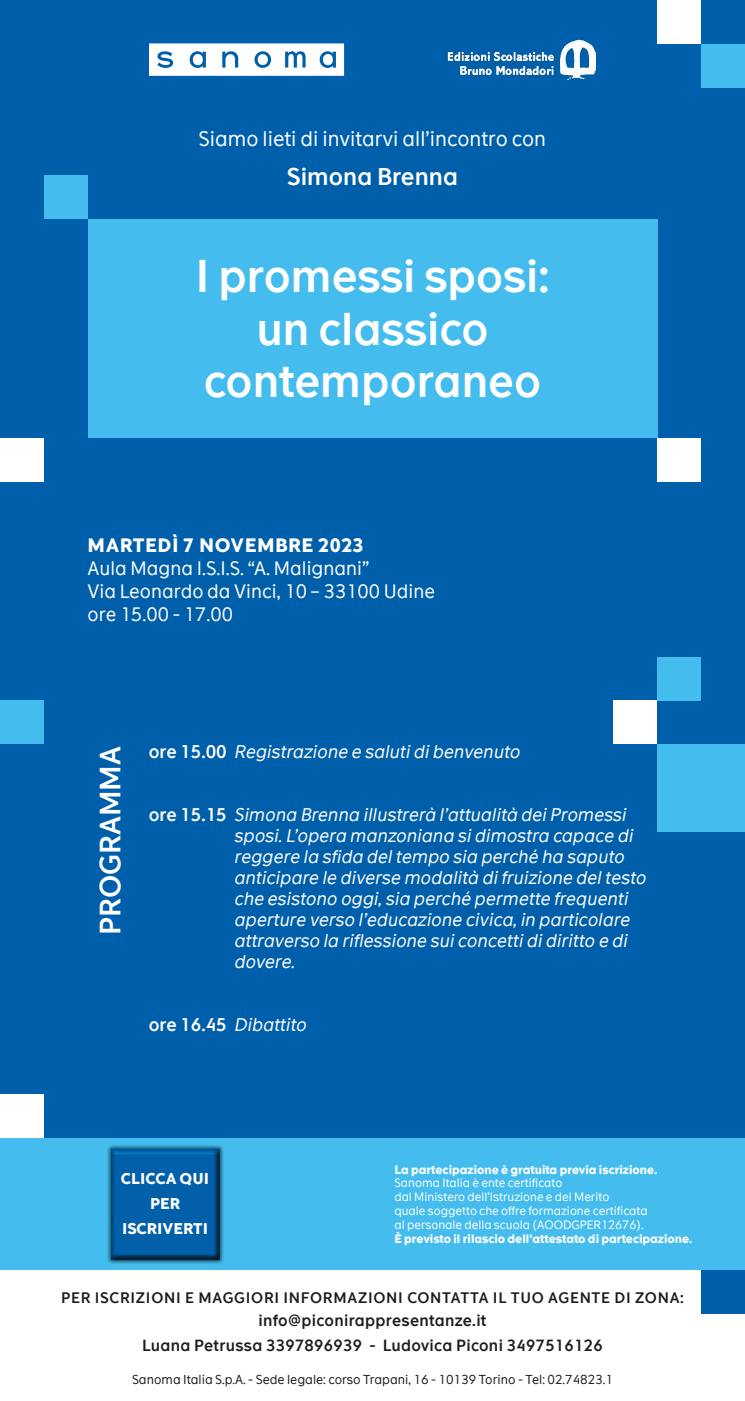
<style>
.page{position:relative;width:745px;height:1401px;background:#fff}
.page>*{position:absolute;margin:0;border:0;box-sizing:border-box;transform-origin:0 0}
.t1{font:600 43.75px/52.5px "The Message";letter-spacing:-.005em;color:#fff;text-align:center}
.t2{font:600 28px "The Message";color:#fff}
.t3{font:600 23.1px "The Message";color:#fff}
.t4{font:20.12px "The Message";color:#fff}
.t5{font:18.55px/23.1px "The Message";color:#fff}
.t6{font:700 18.55px "The Message";letter-spacing:.025em;color:#fff}
.t7{font:italic 17.5px/21px "The Message";color:#fff}
.t8{font:600 15.4px/24.5px "The Message";letter-spacing:.02em;color:#1d1d1b;text-align:center}
.t9{font:700 14.88px/24.7px "The Message";color:#fff;text-align:center}
.t10{font:600 14.53px "The Message";letter-spacing:.05em;color:#1d1d1b}
.t11{font:12.42px "The Message";color:#1d1d1b}
.t12{font:11.55px/13.8px "The Message";color:#fff}
.t13{font:700 11.55px "The Message";color:#fff}
.s1{font-weight:600;font-style:normal}
</style>
<div class="page">
<div style="left:0;top:657px;width:744px;height:569px;background:#005faa"></div>
<div style="left:0;top:0;width:744px;height:744px;background:#005faa"></div>
<div style="left:0;top:700px;width:44px;height:44px;background:#44bdee"></div>
<div style="left:44px;top:175px;width:44px;height:44px;background:#44bdee"></div>
<div style="left:657px;top:438px;width:43px;height:43px;background:#fff"></div>
<div style="left:0;top:438px;width:44px;height:43px;background:#fff"></div>
<div style="left:700px;top:44px;width:44px;height:44px;background:#44bdee"></div>
<div style="left:657px;top:0;width:43px;height:44px;background:#fff"></div>
<div style="left:657px;top:657px;width:43px;height:43px;background:#44bdee"></div>
<div style="left:88px;top:219px;width:569px;height:219px;background:#44bdee"></div>
<svg style="left:149px;top:43px;width:195px;height:33px;background:#d8e6f2"></svg>
<div style="left:0;top:1138px;width:744px;height:131px;background:#44bdee"></div>
<div style="left:700px;top:1269px;width:44px;height:44px;background:#005faa"></div>
<div style="left:613px;top:700px;width:44px;height:44px;background:#fff"></div>
<div style="left:657px;top:744px;width:87px;height:88px;background:#44bdee"></div>
<div style="left:0;top:1094px;width:44px;height:44px;background:#fff"></div>
<img style="left:447px;top:39px;width:148px;height:40px">
<img style="left:107px;top:1145px;width:117px;height:119px">
<p class="t4" style="left:198px;top:126px;width:349px">Siamo lieti di invitarvi all’incontro con</p>
<h3 class="t3" style="left:287px;top:162px;width:172px">Simona Brenna</h3>
<h1 class="t1" style="left:195px;top:251px;width:355px">I promessi sposi: un classico contemporaneo</h1>
<p class="t6" style="left:88px;top:533px;width:278px">MARTEDÌ 7 NOVEMBRE 2023</p>
<p class="t5" style="left:88px;top:556px;width:348px">Aula Magna I.S.I.S. “A. Malignani”<br>Via Leonardo da Vinci, 10 – 33100 Udine ore 15.00 - 17.00</p>
<h2 class="t2" style="left:92px;top:935px;width:190px;rotate:-90deg">PROGRAMMA</h2>
<p class="t7" style="left:149px;top:741px;width:376px"><span class="s1">o r e 1 5 . 0 0</span> Registrazione e salutidibenvenuto</p>
<p class="t7" style="left:234px;top:804px;width:417px;text-indent:-85px"><span class="s1">o re 1 5 . 1 5</span> Simona Brenna illustrerà l’attualità deiPromessi sposi.L’opera manzoniana sidimostra capace di reggere la sfida deltempo sia perché ha saputo anticipare le diverse modalità difruizione deltesto che esistono oggi,sia perché permette frequenti aperture verso l’educazione civica,in particolare attraverso la riflessione suiconcettididiritto e di dovere.</p>
<p class="t7" style="left:149px;top:1014px;width:163px"><span class="s1">o r e 1 6 . 4 5</span> Dibattito</p>
<p class="t9" style="left:121px;top:1167px;width:90px">CLICCA QUI<br>PER<br>ISCRIVERTI</p>
<p class="t13" style="left:394px;top:1162px;width:264px">La partecipazione è gratuita previa iscrizione.</p>
<p class="t12" style="left:394px;top:1176px;width:254px">Sanoma Italia è ente certificato<br>dal Ministero dell’Istruzione e del Merito<br>quale soggetto che offre formazione certificata al personale della scuola (AOODGPER12676).</p>
<p class="t13" style="left:394px;top:1231px;width:299px">È previsto il rilascio dell’attestato di partecipazione.</p>
<p class="t10" style="left:61px;top:1288px;width:624px">PER ISCRIZIONI E MAGGIORI INFORMAZIONI CONTATTA IL TUO AGENTE DI ZONA:</p>
<p class="t8" style="left:142px;top:1308px;width:462px">info@piconirappresentanze.it<br>Luana Petrussa 3397896939 - Ludovica Piconi 3497516126</p>
<p class="t11" style="left:132px;top:1371px;width:482px">Sanoma Italia S.p.A. - Sede legale: corso Trapani, 16 - 10139 Torino - Tel: 02.74823.1</p>
</div>
